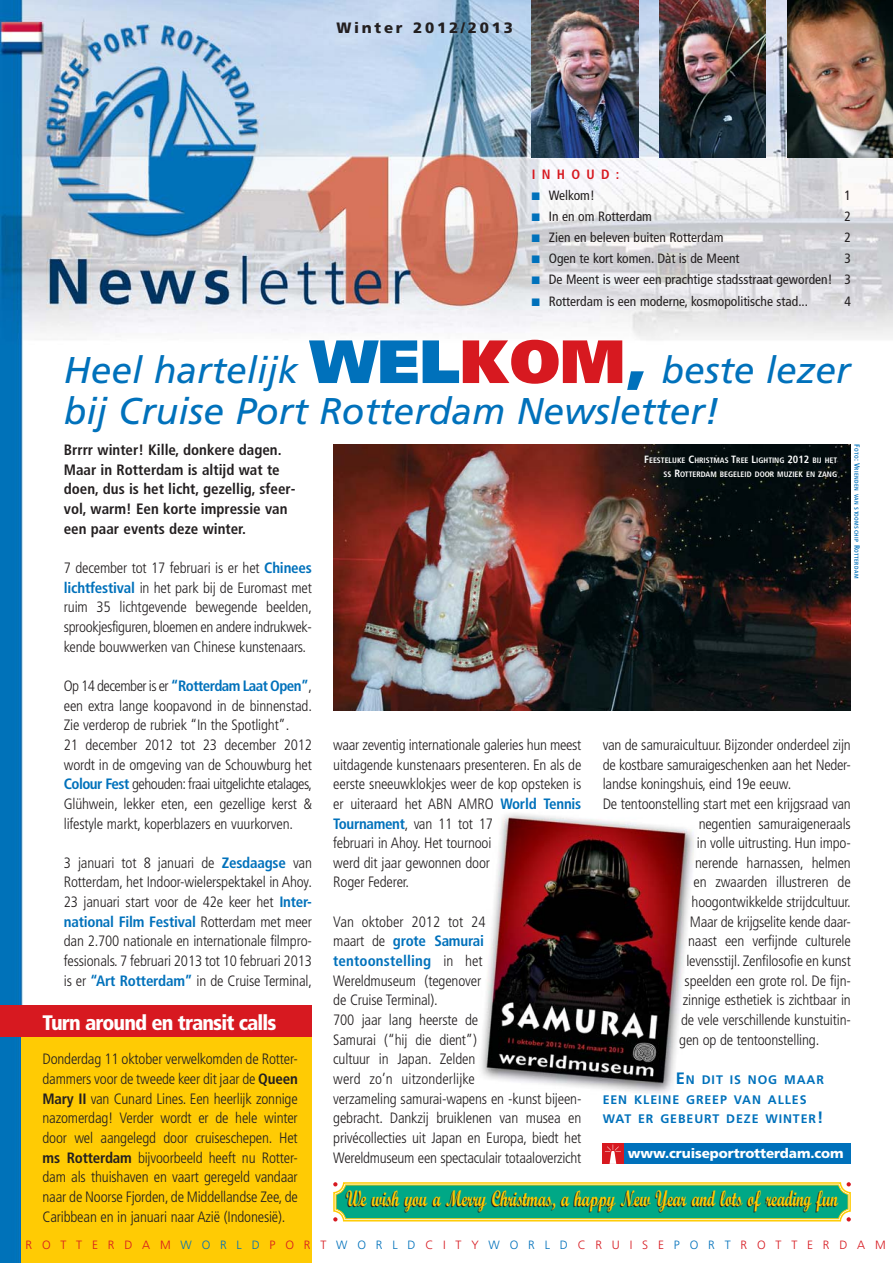
<style>
.page{position:relative;width:893px;height:1263px;background:#fff}
.page>*{position:absolute;margin:0;border:0;box-sizing:border-box;transform-origin:0 0}
.t1{font:italic 37.2px/40.5px "Frutiger";color:#0071bb}
.t2{font:700 22.5px "M Script";letter-spacing:-.015em;color:#ffcb04;scale:.7 1}
.t3{font:900 condensed 21px "Frutiger";letter-spacing:-.04em;color:#fff}
.t4{font:300 condensed 15px/19.6px "Frutiger";letter-spacing:-.01em;color:#231f20;text-align:justify}
.t5{font:700 condensed 15px/19.6px "Frutiger";color:#231f20}
.t6{font:900 15px "Frutiger";letter-spacing:.185em;color:#231f20}
.t7{font:condensed 13.5px "Frutiger";color:#231f20}
.t8{font:900 13.5px "Frutiger";letter-spacing:-.005em;color:#fff}
.t9{font:700 condensed 13.5px "Frutiger";letter-spacing:.47em;color:#d71920}
.t10{font:700 12.3px/19.6px "Frutiger";letter-spacing:.075em;color:#0071bb}
.t11{font:300 12px "Frutiger";letter-spacing:.815em;color:#d71920}
.t12{font:700 condensed 7.8px/13.5px "Frutiger";color:#fff;text-align:right}
.t13{font:700 condensed 5.7px "Frutiger";letter-spacing:.07em;color:#0071bb}
.s1{font-family:"Monotype Sorts";font-stretch:normal;font-size:10.5px;color:#0071bb}
.s2{font-weight:900;font-style:normal;font-size:61.05px}
.s3{font-weight:900;font-style:normal;font-size:61.05px;color:#d71920}
.s4{font-weight:700;color:#0071bb}
.s5{font-weight:700}
.s6{color:#0071bb}
.s7{font-size:7.5px}
.s8{font-size:10.5px}
.s9{font-size:16.5px}
</style>
<div class="page">
<img style="left:0;top:0;width:892px;height:1263px">
<div style="left:21px;top:1005px;width:291px;height:258px;background:#ffcb04"></div>
<img style="left:787px;top:0;width:105px;height:157px">
<img style="left:659px;top:0;width:106px;height:157px">
<img style="left:531px;top:0;width:108px;height:157px">
<img style="left:333px;top:444px;width:517px;height:267px">
<div style="left:0;top:1005px;width:312px;height:31px;background:#d71920"></div>
<div style="left:423px;top:809px;width:338px;height:345px;background:#fff"></div>
<img style="left:481px;top:813px;width:213px;height:281px">
<svg style="left:332px;top:1181px;width:519px;height:41px;background:#39b480"></svg>
<div style="left:602px;top:1143px;width:248px;height:21px;background:#0071bb"></div>
<div style="left:602px;top:1143px;width:21px;height:21px;background:#d71920"></div>
<svg style="left:605px;top:1145px;width:16px;height:19px"></svg>
<p class="t6" style="left:336px;top:21px;width:178px">Winter 2012/2013</p>
<p class="t9" style="left:531px;top:169px;width:89px">INHOUD:</p>
<p class="t7" style="left:531px;top:190px;width:64px"><span class="s1">■</span> Welkom!</p>
<p class="t7" style="left:844px;top:190px;width:8px">1</p>
<p class="t7" style="left:531px;top:211px;width:122px"><span class="s1">■</span> In en om Rotterdam</p>
<p class="t7" style="left:844px;top:211px;width:8px">2</p>
<p class="t7" style="left:531px;top:232px;width:193px"><span class="s1">■</span> Zien en beleven buiten Rotterdam</p>
<p class="t7" style="left:844px;top:232px;width:8px">2</p>
<p class="t7" style="left:531px;top:253px;width:209px"><span class="s1">■</span> Ogen te kort komen. Dàt is de Meent</p>
<p class="t7" style="left:844px;top:253px;width:8px">3</p>
<p class="t7" style="left:531px;top:274px;width:320px"><span class="s1">■</span> De Meent is weer een prachtige stadsstraat geworden! 3</p>
<p class="t7" style="left:531px;top:295px;width:278px"><span class="s1">■</span> Rotterdam is een moderne, kosmopolitische stad...</p>
<p class="t7" style="left:844px;top:295px;width:8px">4</p>
<h1 class="t1" style="left:64px;top:353px;width:788px">Heel hartelijk <span class="s2">WEL</span><span class="s3">KOM</span><span class="s2">,</span> beste lezer bij Cruise Port Rotterdam Newsletter!</h1>
<p class="t5" style="left:64px;top:441px;width:233px">Brrrr winter! Kille, donkere dagen.<br>Maar in Rotterdam is altijd wat te doen, dus is het licht, gezellig, sfeer&shy;vol, warm! Een korte impressie van een paar events deze winter.</p>
<p class="t4" style="left:64px;top:559px;width:250px">7 december tot 17 februari is er het <span class="s4">Chinees lichtfestival</span> in het park bij de Euromast met ruim 35 lichtgevende bewegende beelden, sprookjesfiguren, bloemen en andere indrukwek&shy;kende bouwwerken van Chinese kunstenaars.</p>
<p class="t4" style="left:64px;top:677px;width:250px;text-align:left">Op 14 december is er <span class="s4">“Rotterdam Laat Open”</span>, een extra lange koopavond in de binnenstad.<br>Zie verderop de rubriek “In the Spotlight”.<br>21 december 2012 tot 23 december 2012 wordt in de omgeving van de Schouwburg het <span class="s4">Colour Fest</span> gehouden: fraai uitgelichte etalages, Glühwein, lekker eten, een gezellige kerst &amp; lifestyle markt, koperblazers en vuurkorven.</p>
<p class="t4" style="left:64px;top:854px;width:250px">3 januari tot 8 januari de <span class="s4">Zesdaagse</span> van Rotterdam, het Indoor-wielerspektakel in Ahoy.<br>23 januari start voor de 42e keer het <span class="s4">Inter&shy;national Film Festival</span> Rotterdam met meer dan 2.700 nationale en internationale filmpro&shy;fessionals. 7 februari 2013 tot 10 februari 2013 is er <span class="s4">“Art Rotterdam”</span> in de Cruise Terminal,</p>
<h3 class="t3" style="left:43px;top:1014px;width:235px">Turn around en transit calls</h3>
<p class="t4" style="left:43px;top:1050px;width:257px">Donderdag 11 oktober verwelkomden de Rotter&shy;dammers voor de tweede keer dit jaar de <span class="s5">Queen Mary II</span> van Cunard Lines. Een heerlijk zonnige nazomerdag! Verder wordt er de hele winter door wel aangelegd door cruiseschepen. Het <span class="s5">ms Rotterdam</span> bijvoorbeeld heeft nu Rotter&shy;dam als thuishaven en vaart geregeld vandaar naar de Noorse Fjorden, de Middellandse Zee, de Caribbean en in januari naar Azië (Indonesië).</p>
<p class="t11" style="left:26px;top:1240px;width:861px">ROTTERDAM<span class="s6">WORLD</span>PORT<span class="s6">WORLD</span>CITY<span class="s6">WORLD</span>CRUISE<span class="s6">PORT</span>ROTTERDAM</p>
<p class="t13" style="left:858px;top:444px;width:136px;rotate:90deg"><span class="s7">F</span>OTO<span class="s7">: V</span>RIENDEN VAN STOOMSCHIP <span class="s7">R</span>OTTERDAM</p>
<p class="t12" style="left:644px;top:454px;width:194px"><span class="s8">F</span>EESTELIJKE <span class="s8">C</span>HRISTMAS <span class="s8">T</span>REE <span class="s8">L</span>IGHTING <span class="s8">2012</span> BIJ HET<br>SS <span class="s8">R</span>OTTERDAM BEGELEID DOOR MUZIEK EN ZANG</p>
<p class="t4" style="left:602px;top:736px;width:250px">van de samuraicultuur. Bijzonder onderdeel zijn</p>
<p class="t4" style="left:602px;top:756px;width:250px">de kostbare samuraigeschenken aan het Neder-</p>
<p class="t4" style="left:602px;top:775px;width:190px">landse koningshuis, eind 19e eeuw.</p>
<p class="t4" style="left:602px;top:795px;width:250px">De tentoonstelling start met een krijgsraad van</p>
<p class="t4" style="left:698px;top:815px;width:154px">negentien samuraigeneraals</p>
<p class="t4" style="left:697px;top:834px;width:155px">in volle uitrusting. Hun impo-</p>
<p class="t4" style="left:695px;top:854px;width:157px">nerende harnassen, helmen</p>
<p class="t4" style="left:693px;top:874px;width:159px">en zwaarden illustreren de</p>
<p class="t4" style="left:691px;top:893px;width:161px">hoogontwikkelde strijdcultuur.</p>
<p class="t4" style="left:689px;top:913px;width:162px">Maar de krijgselite kende daar-</p>
<p class="t4" style="left:688px;top:933px;width:164px">naast een verfijnde culturele</p>
<p class="t4" style="left:686px;top:952px;width:166px">levensstijl. Zenfilosofie en kunst</p>
<p class="t4" style="left:684px;top:972px;width:168px">speelden een grote rol. De fijn-</p>
<p class="t4" style="left:682px;top:992px;width:169px">zinnige esthetiek is zichtbaar in</p>
<p class="t4" style="left:681px;top:1011px;width:171px">de vele verschillende kunstuitin-</p>
<p class="t4" style="left:679px;top:1031px;width:141px">gen op de tentoonstelling.</p>
<p class="t10" style="left:602px;top:1071px;width:223px;text-indent:73px"><span class="s9">E</span>N DIT IS NOG MAAR<br>EEN KLEINE GREEP VAN ALLES<br>WAT ER GEBEURT DEZE WINTER<span class="s9">!</span></p>
<p class="t4" style="left:333px;top:736px;width:250px;text-align:left">waar zeventig internationale galeries hun meest uitdagende kunstenaars presenteren. En als de eerste sneeuwklokjes weer de kop opsteken is er uiteraard het ABN AMRO <span class="s4">World Tennis Tournament</span>, van 11 tot 17<br>februari in Ahoy. Het tournooi<br>werd dit jaar gewonnen door<br>Roger Federer.</p>
<p class="t4" style="left:333px;top:913px;width:250px;text-align:left">Van oktober 2012 tot 24<br>maart de <span class="s4">grote Samurai tentoonstelling</span> in het<br>Wereldmuseum (tegenover<br>de Cruise Terminal).<br>700 jaar lang heerste de<br>Samurai (“hij die dient”)<br>cultuur in Japan. Zelden<br>werd zo’n uitzonderlijke<br>verzameling samurai-wapens en -kunst bijeen&shy;gebracht. Dankzij bruiklenen van musea en privécollecties uit Japan en Europa, biedt het<br>Wereldmuseum een spectaculair totaaloverzicht</p>
<p class="t8" style="left:628px;top:1148px;width:217px">www.cruiseportrotterdam.com</p>
<h2 class="t2" style="left:346px;top:1191px;width:704px">We wish you a Merry Christmas, a happy New Year and lots of reading fun</h2>
</div>
